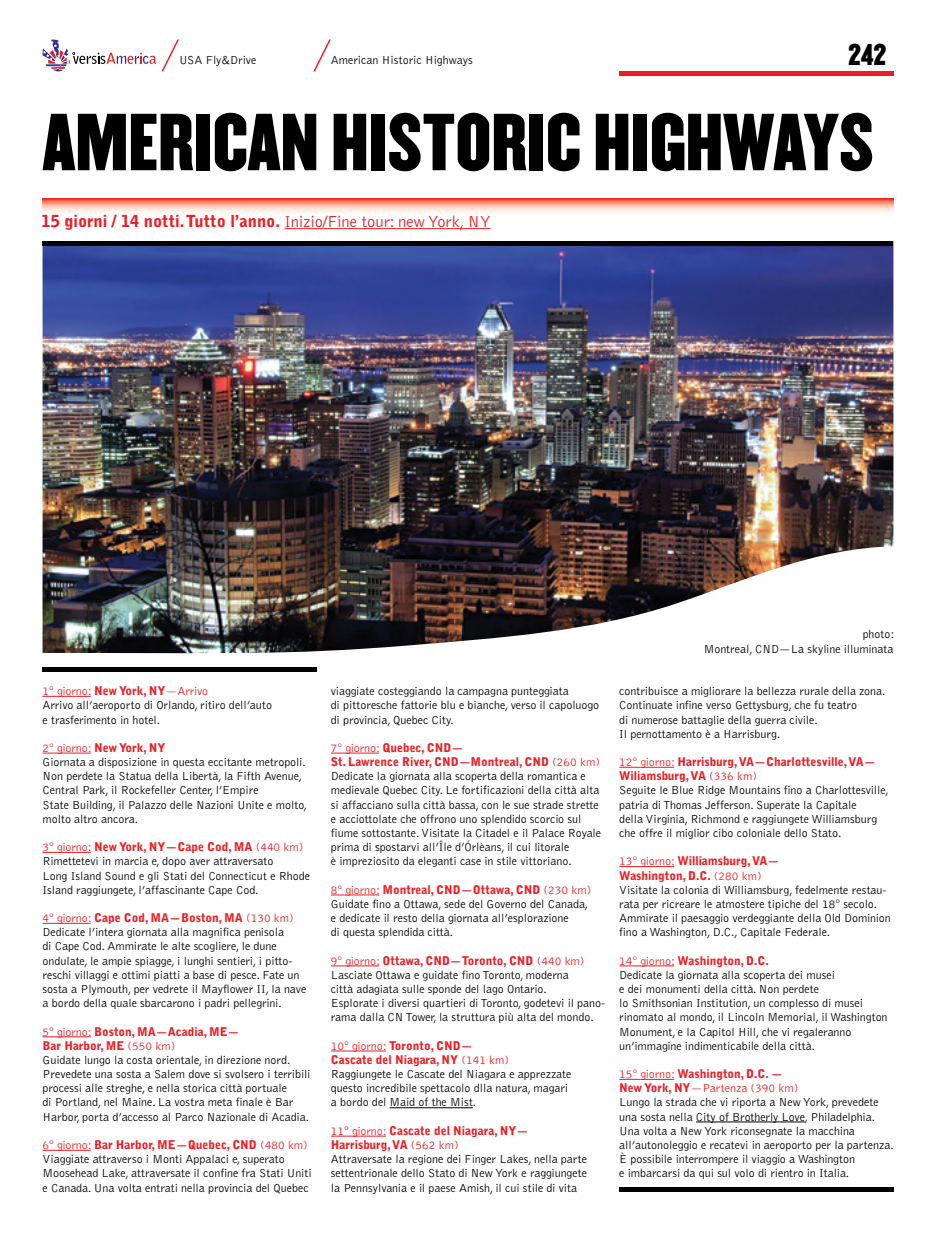
<style>
.page{position:relative;width:936px;height:1234px;background:#fff}
.page>*{position:absolute;margin:0;border:0;box-sizing:border-box;transform-origin:0 0}
.t1{font:70.5px "Champion HTF Welterweight";color:#000}
.t2{font:26.25px "Champion HTF Welterweight";color:#000}
.t3{font:900 16.5px "Bell Gothic Std";color:#ed1d24}
.t4{font:300 12px/14.1px "Bell Gothic Std";letter-spacing:-.005em;color:#000}
.t5{font:300 11.85px "Bell Gothic Std";color:#000}
.s1{font-weight:300}
.s2{color:#ed1d24}
.s3{font-weight:900;color:#ed1d24}
</style>
<div class="page">
<svg style="left:42px;top:39px;width:137px;height:33px"></svg>
<svg style="left:313px;top:39px;width:18px;height:32px"></svg>
<div style="left:619px;top:71px;width:274px;height:5px;background:#ed1d24"></div>
<svg style="left:43px;top:198px;width:850px;height:15px;background:#f8ac9b"></svg>
<img style="left:43px;top:246px;width:850px;height:408px">
<div style="left:43px;top:666px;width:274px;height:5px;background:#000"></div>
<hr style="left:43px;top:696px;width:48px;height:1px;background:#ed1d24">
<hr style="left:43px;top:752px;width:48px;height:1px;background:#ed1d24">
<hr style="left:43px;top:851px;width:48px;height:1px;background:#ed1d24">
<hr style="left:43px;top:922px;width:48px;height:1px;background:#ed1d24">
<hr style="left:43px;top:1036px;width:48px;height:1px;background:#ed1d24">
<hr style="left:43px;top:1149px;width:48px;height:1px;background:#ed1d24">
<hr style="left:331px;top:752px;width:48px;height:1px;background:#ed1d24">
<hr style="left:331px;top:894px;width:48px;height:1px;background:#ed1d24">
<hr style="left:331px;top:965px;width:48px;height:1px;background:#ed1d24">
<hr style="left:331px;top:1050px;width:55px;height:1px;background:#ed1d24">
<hr style="left:389px;top:1107px;width:84px;height:1px;background:#000">
<hr style="left:331px;top:1135px;width:55px;height:1px;background:#ed1d24">
<hr style="left:619px;top:766px;width:55px;height:1px;background:#ed1d24">
<hr style="left:619px;top:866px;width:55px;height:1px;background:#ed1d24">
<hr style="left:619px;top:965px;width:55px;height:1px;background:#ed1d24">
<hr style="left:619px;top:1078px;width:55px;height:1px;background:#ed1d24">
<hr style="left:696px;top:1121px;width:108px;height:1px;background:#000">
<div style="left:43px;top:241px;width:850px;height:5px;background:#000"></div>
<div style="left:619px;top:1186px;width:274px;height:5px;background:#000"></div>
<hr style="left:284px;top:228px;width:206px;height:1px;background:#ed1d24">
<p class="t4" style="left:179px;top:53px;width:79px">USA Fly&amp;Drive</p>
<p class="t4" style="left:331px;top:53px;width:143px">American Historic Highways</p>
<h2 class="t2" style="left:848px;top:37px;width:40px">242</h2>
<h1 class="t1" style="left:43px;top:96px;width:832px">AMERICAN HISTORIC HIGHWAYS</h1>
<h3 class="t3" style="left:42px;top:211px;width:450px">15 giorni / 14 notti. Tutto l’anno. <span class="s1">Inizio/Fine tour: new York, NY</span></h3>
<p class="t4" style="left:43px;top:684px;width:231px"><span class="s2">1° giorno:</span> <span class="s3">New York, NY</span><span class="s2">—Arrivo<br></span>Arrivo all’aeroporto di Orlando, ritiro dell’auto e trasferimento in hotel.</p>
<p class="t4" style="left:43px;top:741px;width:266px"><span class="s2">2° giorno:</span> <span class="s3">New York, NY<br></span>Giornata a disposizione in questa eccitante metropoli.<br>Non perdete la Statua della Libertà, la Fifth Avenue, Central Park, il Rockefeller Center, l’Empire<br>State Building, il Palazzo delle Nazioni Unite e molto, molto altro ancora.</p>
<p class="t4" style="left:43px;top:840px;width:269px"><span class="s2">3° giorno:</span> <span class="s3">New York, NY—Cape Cod, MA</span> <span class="s2">(440 km)<br></span>Rimettetevi in marcia e, dopo aver attraversato<br>Long Island Sound e gli Stati del Connecticut e Rhode Island raggiungete, l’affascinante Cape Cod.</p>
<p class="t4" style="left:43px;top:911px;width:265px"><span class="s2">4° giorno:</span> <span class="s3">Cape Cod, MA—Boston, MA</span> <span class="s2">(130 km)<br></span>Dedicate l’intera giornata alla magnifica penisola<br>di Cape Cod. Ammirate le alte scogliere, le dune ondulate, le ampie spiagge, i lunghi sentieri, i pitto&shy;reschi villaggi e ottimi piatti a base di pesce. Fate un sosta a Plymouth, per vedrete il Mayflower II, la nave a bordo della quale sbarcarono i padri pellegrini.</p>
<p class="t4" style="left:43px;top:1024px;width:269px"><span class="s2">5° giorno:</span> <span class="s3">Boston, MA—Acadia, ME—<br>Bar Harbor, ME</span> <span class="s2">(550 km)<br></span>Guidate lungo la costa orientale, in direzione nord.<br>Prevedete una sosta a Salem dove si svolsero i terribili processi alle streghe, e nella storica città portuale<br>di Portland, nel Maine. La vostra meta finale è Bar Harbor, porta d’accesso al Parco Nazionale di Acadia.</p>
<p class="t4" style="left:43px;top:1137px;width:271px"><span class="s2">6° giorno:</span> <span class="s3">Bar Harbor, ME—Quebec, CND</span> <span class="s2">(480 km)<br></span>Viaggiate attraverso i Monti Appalaci e, superato Moosehead Lake, attraversate il confine fra Stati Uniti e Canada. Una volta entrati nella provincia del Quebec</p>
<p class="t4" style="left:331px;top:684px;width:270px">viaggiate costeggiando la campagna punteggiata<br>di pittoresche fattorie blu e bianche, verso il capoluogo di provincia, Quebec City.</p>
<p class="t4" style="left:331px;top:741px;width:272px"><span class="s2">7° giorno:</span> <span class="s3">Quebec, CND—<br>St. Lawrence River, CND—Montreal, CND</span> <span class="s2">(260 km)<br></span>Dedicate la giornata alla scoperta della romantica e medievale Quebec City. Le fortificazioni della città alta si affacciano sulla città bassa, con le sue strade strette e acciottolate che offrono uno splendido scorcio sul fiume sottostante. Visitate la Citadel e il Palace Royale prima di spostarvi all’Île d’Órlèans, il cui litorale<br>è impreziosito da eleganti case in stile vittoriano.</p>
<p class="t4" style="left:331px;top:882px;width:262px"><span class="s2">8° giorno:</span> <span class="s3">Montreal, CND—Ottawa, CND</span> <span class="s2">(230 km)<br></span>Guidate fino a Ottawa, sede del Governo del Canada, e dedicate il resto della giornata all’esplorazione<br>di questa splendida città.</p>
<p class="t4" style="left:331px;top:953px;width:276px"><span class="s2">9° giorno:</span> <span class="s3">Ottawa, CND—Toronto, CND</span> <span class="s2">(440 km)<br></span>Lasciate Ottawa e guidate fino Toronto, moderna<br>città adagiata sulle sponde del lago Ontario.<br>Esplorate i diversi quartieri di Toronto, godetevi il pano&shy;rama dalla CN Tower, la struttura più alta del mondo.</p>
<p class="t4" style="left:331px;top:1038px;width:242px"><span class="s2">10° giorno:</span> <span class="s3">Toronto, CND—<br>Cascate del Niagara, NY</span> <span class="s2">(141 km)<br></span>Raggiungete le Cascate del Niagara e apprezzate questo incredibile spettacolo dlla natura, magari a bordo del Maid of the Mist.</p>
<p class="t4" style="left:331px;top:1123px;width:258px"><span class="s2">11° giorno:</span> <span class="s3">Cascate del Niagara, NY— Harrisburg, VA</span> <span class="s2">(562 km)<br></span>Attraversate la regione dei Finger Lakes, nella parte settentrionale dello Stato di New York e raggiungete la Pennsylvania e il paese Amish, il cui stile di vita</p>
<p class="t5" style="left:862px;top:628px;width:33px">photo:</p>
<p class="t4" style="left:703px;top:641px;width:191px">Montreal, CND—La skyline illuminata</p>
<p class="t4" style="left:619px;top:684px;width:267px">contribuisce a migliorare la bellezza rurale della zona.<br>Continuate infine verso Gettysburg, che fu teatro<br>di numerose battaglie della guerra civile.<br>Il pernottamento è a Harrisburg.</p>
<p class="t4" style="left:619px;top:755px;width:271px"><span class="s2">12° giorno:</span> <span class="s3">Harrisburg, VA—Charlottesville, VA— Wiliamsburg, VA</span> <span class="s2">(336 km)<br></span>Seguite le Blue Ridge Mountains fino a Charlottesville, patria di Thomas Jefferson. Superate la Capitale<br>della Virginia, Richmond e raggiungete Williamsburg che offre il miglior cibo coloniale dello Stato.</p>
<p class="t4" style="left:619px;top:854px;width:273px"><span class="s2">13° giorno:</span> <span class="s3">Williamsburg, VA—<br>Washington, D.C.</span> <span class="s2">(280 km)<br></span>Visitate la colonia di Williamsburg, fedelmente restau&shy;rata per ricreare le atmostere tipiche del 18° secolo.<br>Ammirate il paesaggio verdeggiante della Old Dominion fino a Washington, D.C., Capitale Federale.</p>
<p class="t4" style="left:619px;top:953px;width:270px"><span class="s2">14° giorno:</span> <span class="s3">Washington, D.C.<br></span>Dedicate la giornata alla scoperta dei musei<br>e dei monumenti della città. Non perdete<br>lo Smithsonian Institution, un complesso di musei rinomato al mondo, il Lincoln Memorial, il Washington Monument, e la Capitol Hill, che vi regaleranno un’immagine indimenticabile della città.</p>
<p class="t4" style="left:619px;top:1067px;width:276px"><span class="s2">15° giorno:</span> <span class="s3">Washington, D.C. —<br>New York, NY</span><span class="s2">—Partenza (390 km)<br></span>Lungo la strada che vi riporta a New York, prevedete una sosta nella City of Brotherly Love, Philadelphia.<br>Una volta a New York riconsegnate la macchina all’autonoleggio e recatevi in aeroporto per la partenza.<br>È possibile interrompere il viaggio a Washington<br>e imbarcarsi da qui sul volo di rientro in Italia.</p>
</div>
